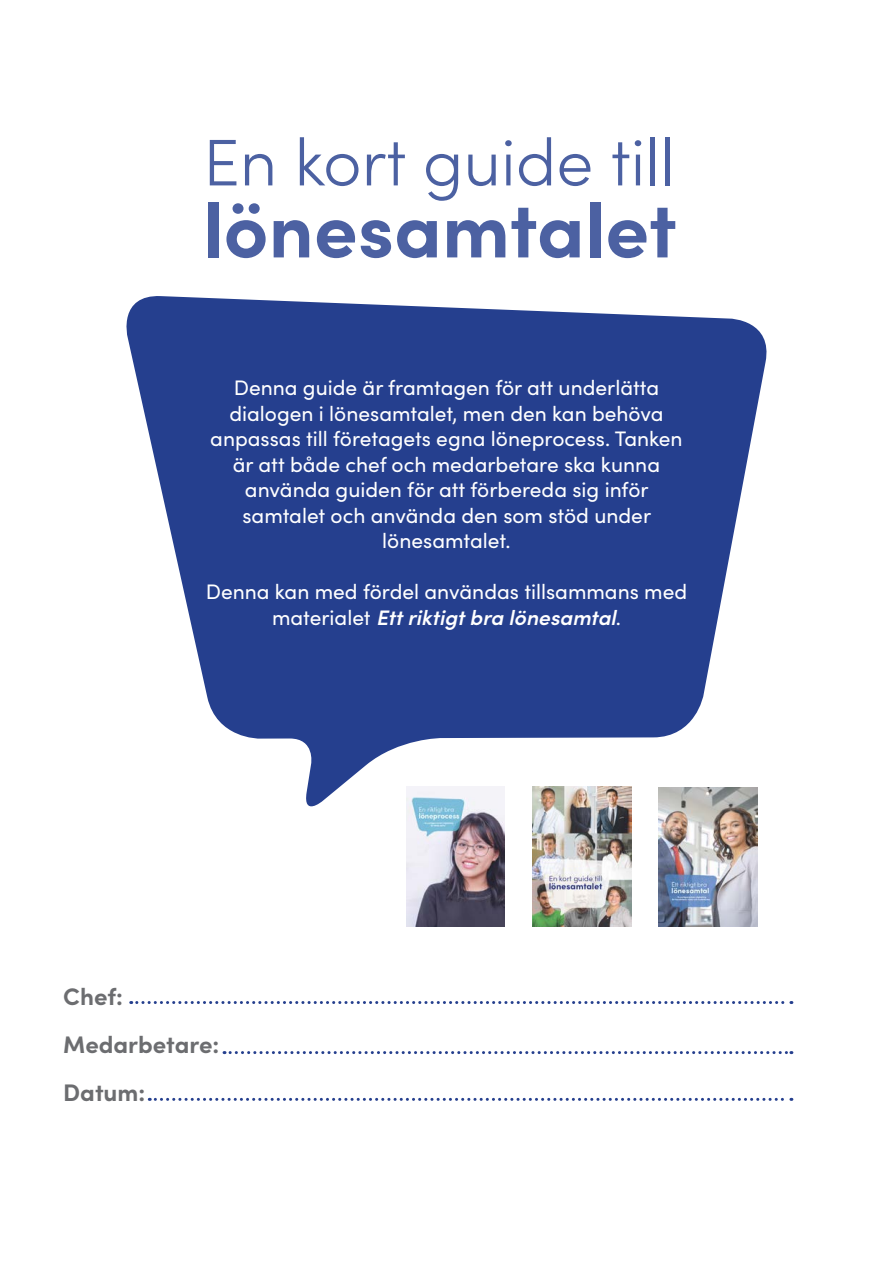
<style>
.page{position:relative;width:893px;height:1263px;background:#fff}
.page>*{position:absolute;margin:0;border:0;box-sizing:border-box;transform-origin:0 0}
.t1{font:700 78px "Sofia Pro";color:#253f8e}
.t2{font:300 66px "Sofia Pro";color:#253f8e}
.t3{font:700 24px "Sofia Pro";color:#6c6d70}
.t4{font:21px/25.5px "Sofia Pro";color:#fff;text-align:center}
.s1{font-weight:600;font-style:italic}
</style>
<div class="page">
<svg style="left:126px;top:296px;width:641px;height:521px;fill:#253f8e"></svg>
<svg style="left:131px;top:1001px;width:661px;height:3px"></svg>
<svg style="left:224px;top:1051px;width:568px;height:3px"></svg>
<svg style="left:149px;top:1098px;width:643px;height:3px"></svg>
<img style="left:406px;top:787px;width:99px;height:139px">
<img style="left:658px;top:787px;width:100px;height:139px">
<img style="left:532px;top:787px;width:99px;height:139px">
<h2 class="t2" style="left:203px;top:115px;width:473px">En kort guide till</h2>
<h1 class="t1" style="left:203px;top:170px;width:475px">lönesamtalet</h1>
<p class="t4" style="left:234px;top:374px;width:427px">Denna guide är framtagen för att underlätta</p>
<p class="t4" style="left:229px;top:399px;width:436px">dialogen i lönesamtalet, men den kan behöva</p>
<p class="t4" style="left:210px;top:425px;width:474px">anpassas till företagets egna löneprocess. Tanken är att både chef och medarbetare ska kunna</p>
<p class="t4" style="left:245px;top:476px;width:405px">använda guiden för att förbereda sig inför</p>
<p class="t4" style="left:242px;top:501px;width:410px">samtalet och använda den som stöd under</p>
<p class="t4" style="left:382px;top:527px;width:130px">lönesamtalet.</p>
<p class="t4" style="left:206px;top:578px;width:483px">Denna kan med fördel användas tillsammans med materialet <span class="s1">Ett riktigt bra lönesamtal</span>.</p>
<p class="t3" style="left:63px;top:978px;width:61px">Chef:</p>
<p class="t3" style="left:63px;top:1026px;width:158px">Medarbetare:</p>
<p class="t3" style="left:63px;top:1074px;width:84px">Datum:</p>
</div>
